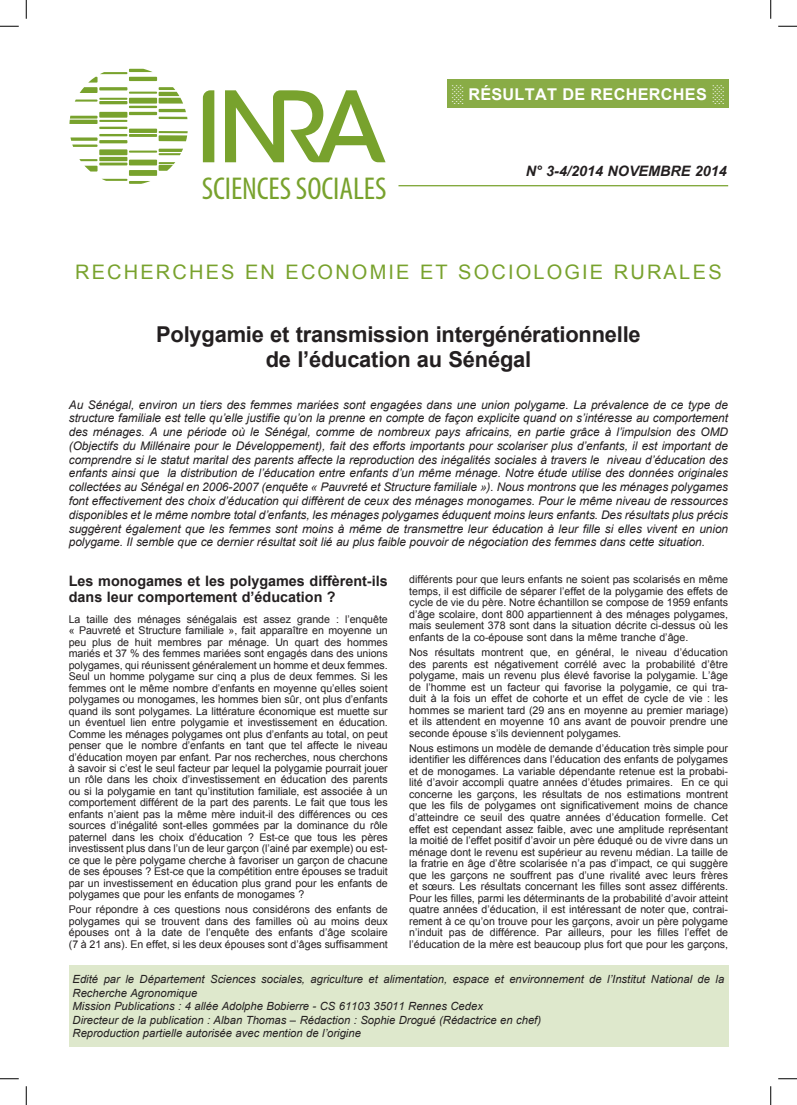
<style>
.page{position:relative;width:797px;height:1105px;background:#fff}
.page>*{position:absolute;margin:0;border:0;box-sizing:border-box;transform-origin:0 0}
.t1{font:condensed 31.75px "Myriad Pro";letter-spacing:-.005em;color:#78a22d}
.t2{font:700 21.88px/25px "Arial";letter-spacing:-.01em;color:#231f20;text-align:center}
.t3{font:20px "Arial";letter-spacing:.11em;color:#78a22d}
.t4{font:700 16.25px "Arial";letter-spacing:.015em;color:#fff}
.t5{font:700 14.38px/16.5px "Arial";color:#231f20}
.t6{font:italic 700 14.38px "Arial";color:#231f20}
.t7{font:italic 11.88px/13.8px "Arial";letter-spacing:-.005em;color:#231f20;text-align:justify}
.t8{font:italic 11.25px/13.5px "Arial";color:#231f20}
.t9{font:10.62px/11.5px "Arial";color:#231f20;text-align:justify}
</style>
<div class="page">
<hr style="left:398px;top:185px;width:330px;height:1px;background:#78a22d">
<svg style="left:203px;top:90px;width:182px;height:72px"></svg>
<svg style="left:70px;top:137px;width:27px;height:10px"></svg>
<svg style="left:79px;top:159px;width:18px;height:13px"></svg>
<svg style="left:69px;top:116px;width:28px;height:8px"></svg>
<svg style="left:75px;top:100px;width:22px;height:2px"></svg>
<svg style="left:80px;top:69px;width:73px;height:24px"></svg>
<hr style="left:129px;top:134px;width:28px;height:3px;background:#78a22d">
<hr style="left:129px;top:112px;width:28px;height:3px;background:#78a22d">
<hr style="left:129px;top:151px;width:28px;height:2px;background:#78a22d">
<hr style="left:129px;top:129px;width:28px;height:4px;background:#78a22d">
<hr style="left:129px;top:106px;width:28px;height:2px;background:#78a22d">
<hr style="left:99px;top:87px;width:28px;height:3px;background:#78a22d">
<div style="left:129px;top:160px;width:28px;height:5px;background:#78a22d"></div>
<div style="left:129px;top:170px;width:28px;height:6px;background:#78a22d"></div>
<svg style="left:159px;top:131px;width:29px;height:10px"></svg>
<svg style="left:159px;top:149px;width:24px;height:6px"></svg>
<hr style="left:129px;top:77px;width:28px;height:4px;background:#78a22d">
<hr style="left:129px;top:92px;width:28px;height:2px;background:#78a22d">
<svg style="left:159px;top:162px;width:16px;height:9px"></svg>
<div style="left:129px;top:98px;width:28px;height:6px;background:#78a22d"></div>
<svg style="left:102px;top:179px;width:48px;height:5px"></svg>
<hr style="left:99px;top:157px;width:28px;height:4px;background:#78a22d">
<hr style="left:99px;top:163px;width:28px;height:2px;background:#78a22d">
<svg style="left:159px;top:87px;width:28px;height:32px"></svg>
<hr style="left:99px;top:98px;width:28px;height:2px;background:#78a22d">
<div style="left:99px;top:112px;width:28px;height:6px;background:#78a22d"></div>
<hr style="left:99px;top:120px;width:28px;height:2px;background:#78a22d">
<hr style="left:99px;top:101px;width:28px;height:3px;background:#78a22d">
<hr style="left:99px;top:140px;width:28px;height:3px;background:#78a22d">
<div style="left:99px;top:149px;width:28px;height:6px;background:#78a22d"></div>
<hr style="left:99px;top:127px;width:28px;height:2px;background:#78a22d">
<hr style="left:99px;top:134px;width:28px;height:2px;background:#78a22d">
<div style="left:69px;top:965px;width:659px;height:82px;background:#dee8cc"></div>
<div style="left:447px;top:79px;width:281px;height:29px;background:#89ac46"></div>
<svg style="left:0;top:25px;width:19px;height:2px"></svg>
<svg style="left:778px;top:25px;width:19px;height:2px"></svg>
<svg style="left:0;top:1078px;width:19px;height:1px"></svg>
<svg style="left:778px;top:1078px;width:19px;height:1px"></svg>
<svg style="left:25px;top:0;width:2px;height:19px"></svg>
<svg style="left:25px;top:1086px;width:2px;height:19px"></svg>
<svg style="left:770px;top:0;width:1px;height:19px"></svg>
<svg style="left:770px;top:1086px;width:1px;height:19px"></svg>
<h1 class="t1" style="left:202px;top:169px;width:186px">SCIENCES SOCIALES</h1>
<h3 class="t4" style="left:451px;top:83px;width:274px">░ RÉSULTAT DE RECHERCHES ░</h3>
<h3 class="t6" style="left:525px;top:162px;width:203px">N° 3-4/2014 NOVEMBRE 2014</h3>
<h3 class="t3" style="left:75px;top:259px;width:648px">RECHERCHES EN ECONOMIE ET SOCIOLOGIE RURALES</h3>
<h2 class="t2" style="left:156px;top:322px;width:486px">Polygamie et transmission intergénérationnelle de l’éducation au Sénégal</h2>
<p class="t7" style="left:69px;top:398px;width:661px">Au Sénégal, environ un tiers des femmes mariées sont engagées dans une union polygame. La prévalence de ce type de structure familiale est telle qu’elle justifie qu’on la prenne en compte de façon explicite quand on s’intéresse au comportement des ménages. A une période où le Sénégal, comme de nombreux pays africains, en partie grâce à l’impulsion des OMD (Objectifs du Millénaire pour le Développement), fait des efforts importants pour scolariser plus d’enfants, il est important de comprendre si le statut marital des parents affecte la reproduction des inégalités sociales à travers le niveau d’éducation des enfants ainsi que la distribution de l’éducation entre enfants d’un même ménage. Notre étude utilise des données originales collectées au Sénégal en 2006-2007 (enquête « Pauvreté et Structure familiale »). Nous montrons que les ménages polygames font effectivement des choix d’éducation qui diffèrent de ceux des ménages monogames. Pour le même niveau de ressources disponibles et le même nombre total d’enfants, les ménages polygames éduquent moins leurs enfants. Des résultats plus précis suggèrent également que les femmes sont moins à même de transmettre leur éducation à leur fille si elles vivent en union polygame. Il semble que ce dernier résultat soit lié au plus faible pouvoir de négociation des femmes dans cette situation.</p>
<h3 class="t5" style="left:69px;top:573px;width:320px">Les monogames et les polygames diffèrent-ils dans leur comportement d’éducation ?</h3>
<p class="t9" style="left:69px;top:613px;width:320px">La taille des ménages sénégalais est assez grande : l’enquête « Pauvreté et Structure familiale », fait apparaître en moyenne un peu plus de huit membres par ménage. Un quart des hommes mariés et 37 % des femmes mariées sont engagés dans des unions polygames, qui réunissent généralement un homme et deux femmes.<br>Seul un homme polygame sur cinq a plus de deux femmes. Si les femmes ont le même nombre d’enfants en moyenne qu’elles soient polygames ou monogames, les hommes bien sûr, ont plus d’enfants quand ils sont polygames. La littérature économique est muette sur un éventuel lien entre polygamie et investissement en éducation.<br>Comme les ménages polygames ont plus d’enfants au total, on peut penser que le nombre d’enfants en tant que tel affecte le niveau d’éducation moyen par enfant. Par nos recherches, nous cherchons à savoir si c’est le seul facteur par lequel la polygamie pourrait jouer un rôle dans les choix d’investissement en éducation des parents ou si la polygamie en tant qu’institution familiale, est associée à un comportement différent de la part des parents. Le fait que tous les enfants n’aient pas la même mère induit-il des différences ou ces sources d’inégalité sont-elles gommées par la dominance du rôle paternel dans les choix d’éducation ? Est-ce que tous les pères investissent plus dans l’un de leur garçon (l’ainé par exemple) ou est&shy;ce que le père polygame cherche à favoriser un garçon de chacune de ses épouses ? Est-ce que la compétition entre épouses se traduit par un investissement en éducation plus grand pour les enfants de polygames que pour les enfants de monogames ?</p>
<p class="t9" style="left:69px;top:904px;width:320px">Pour répondre à ces questions nous considérons des enfants de polygames qui se trouvent dans des familles où au moins deux épouses ont à la date de l’enquête des enfants d’âge scolaire (7 à 21 ans). En effet, si les deux épouses sont d’âges suffisamment</p>
<p class="t9" style="left:409px;top:574px;width:320px">différents pour que leurs enfants ne soient pas scolarisés en même temps, il est difficile de séparer l’effet de la polygamie des effets de cycle de vie du père. Notre échantillon se compose de 1959 enfants d’âge scolaire, dont 800 appartiennent à des ménages polygames, mais seulement 378 sont dans la situation décrite ci-dessus où les enfants de la co-épouse sont dans la même tranche d’âge.</p>
<p class="t9" style="left:409px;top:647px;width:320px">Nos résultats montrent que, en général, le niveau d’éducation des parents est négativement corrélé avec la probabilité d’être polygame, mais un revenu plus élevé favorise la polygamie. L’âge de l’homme est un facteur qui favorise la polygamie, ce qui tra&shy;duit à la fois un effet de cohorte et un effet de cycle de vie : les hommes se marient tard (29 ans en moyenne au premier mariage) et ils attendent en moyenne 10 ans avant de pouvoir prendre une seconde épouse s’ils deviennent polygames.</p>
<p class="t9" style="left:409px;top:742px;width:320px">Nous estimons un modèle de demande d’éducation très simple pour identifier les différences dans l’éducation des enfants de polygames et de monogames. La variable dépendante retenue est la probabi&shy;lité d’avoir accompli quatre années d’études primaires. En ce qui concerne les garçons, les résultats de nos estimations montrent que les fils de polygames ont significativement moins de chance d’atteindre ce seuil des quatre années d’éducation formelle. Cet effet est cependant assez faible, avec une amplitude représentant la moitié de l’effet positif d’avoir un père éduqué ou de vivre dans un ménage dont le revenu est supérieur au revenu médian. La taille de la fratrie en âge d’être scolarisée n’a pas d’impact, ce qui suggère que les garçons ne souffrent pas d’une rivalité avec leurs frères et sœurs. Les résultats concernant les filles sont assez différents.<br>Pour les filles, parmi les déterminants de la probabilité d’avoir atteint quatre années d’éducation, il est intéressant de noter que, contrai&shy;rement à ce qu’on trouve pour les garçons, avoir un père polygame n’induit pas de différence. Par ailleurs, pour les filles l’effet de l’éducation de la mère est beaucoup plus fort que pour les garçons,</p>
<p class="t8" style="left:73px;top:973px;width:653px">Edité par le Département Sciences sociales, agriculture et alimentation, espace et environnement de l’Institut National de la Recherche Agronomique<br>Mission Publications : 4 allée Adolphe Bobierre - CS 61103 35011 Rennes Cedex<br>Directeur de la publication : Alban Thomas – Rédaction : Sophie Drogué (Rédactrice en chef)<br>Reproduction partielle autorisée avec mention de l’origine</p>
</div>
